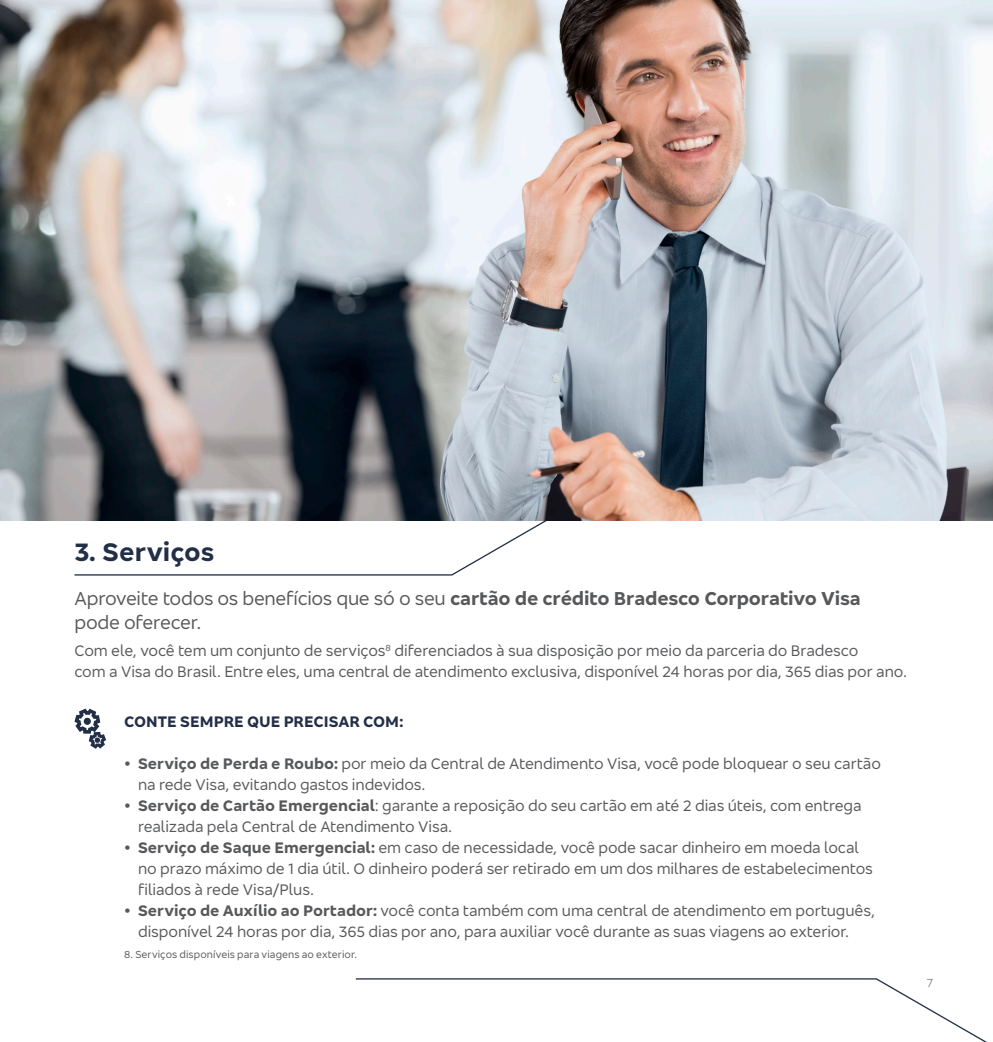
<style>
.page{position:relative;width:993px;height:1042px;background:#fff}
.page>*{position:absolute;margin:0;border:0;box-sizing:border-box;transform-origin:0 0}
.t1{font:700 26.25px "Bradesco Sans";color:#222f47}
.t2{font:19.25px/24.5px "Bradesco Sans";letter-spacing:-.015em;color:#57585a}
.t3{font:15.75px/21px "Bradesco Sans";letter-spacing:-.005em;color:#57585a}
.t4{font:700 15.75px "Bradesco Sans";color:#222f47}
.t5{font:300 12.25px "Bradesco Sans";color:#57585a}
.t6{font:10.5px "Bradesco Sans";letter-spacing:.01em;color:#57585a}
.s1{font-weight:700}
</style>
<div class="page">
<svg style="left:74px;top:521px;width:473px;height:55px"></svg>
<svg style="left:355px;top:978px;width:632px;height:64px"></svg>
<svg style="left:74px;top:708px;width:32px;height:41px"></svg>
<img style="left:0;top:0;width:992px;height:521px">
<p class="t1" style="left:74px;top:534px;width:141px">3. Serviços</p>
<p class="t2" style="left:74px;top:585px;width:787px">Aproveite todos os benefícios que só o seu <span class="s1">cartão de crédito Bradesco Corporativo Visa </span>pode oferecer.</p>
<p class="t3" style="left:74px;top:639px;width:833px">Com ele, você tem um conjunto de serviços<sup>8</sup> diferenciados à sua disposição por meio da parceria do Bradesco<br>com a Visa do Brasil. Entre eles, uma central de atendimento exclusiva, disponível 24 horas por dia, 365 dias por ano.</p>
<p class="t4" style="left:124px;top:711px;width:280px">CONTE SEMPRE QUE PRECISAR COM:</p>
<p class="t3" style="left:138px;top:753px;width:744px;text-indent:-14px"><span class="s1">• Serviço de Perda e Roubo:</span> por meio da Central de Atendimento Visa, você pode bloquear o seu cartão na rede Visa, evitando gastos indevidos.</p>
<p class="t3" style="left:138px;top:795px;width:724px;text-indent:-14px"><span class="s1">• Serviço de Cartão Emergencial</span>: garante a reposição do seu cartão em até 2 dias úteis, com entrega realizada pela Central de Atendimento Visa.</p>
<p class="t3" style="left:138px;top:837px;width:736px;text-indent:-14px"><span class="s1">• Serviço de Saque Emergencial:</span> em caso de necessidade, você pode sacar dinheiro em moeda local no prazo máximo de 1 dia útil. O dinheiro poderá ser retirado em um dos milhares de estabelecimentos filiados à rede Visa/Plus.</p>
<p class="t3" style="left:138px;top:900px;width:738px;text-indent:-14px"><span class="s1">• Serviço de Auxílio ao Portador:</span> você conta também com uma central de atendimento em português, disponível 24 horas por dia, 365 dias por ano, para auxiliar você durante as suas viagens ao exterior.</p>
<p class="t6" style="left:124px;top:948px;width:234px">8. Serviços disponíveis para viagens ao exterior.</p>
<p class="t5" style="left:926px;top:975px;width:8px">7</p>
</div>
